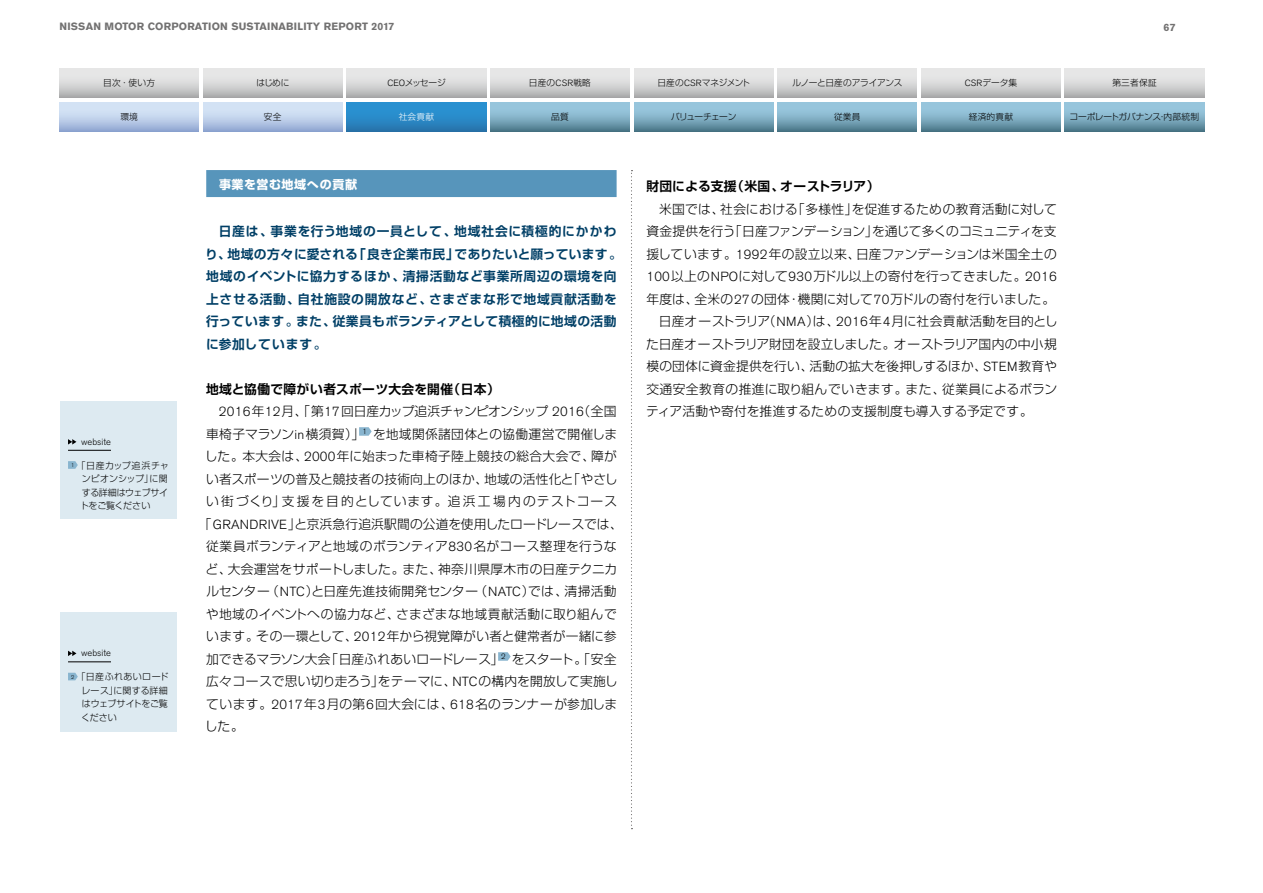
<style>
.page{position:relative;width:1263px;height:893px;background:#fff}
.page>*{position:absolute;margin:0;border:0;box-sizing:border-box;transform-origin:0 0}
.t1{font:300 12.75px "Shin Go Pr 5";letter-spacing:.015em;color:#000}
.t2{font:700 12.75px/22.5px "Shin Go Pr 5 De";letter-spacing:.045em;color:#003f66}
.t3{font:300 12.75px "Shin Go Pr 5";letter-spacing:-.005em;color:#000}
.t4{font:700 12.75px "Shin Go Pr 5 De";letter-spacing:.02em;color:#000}
.t5{font:300 12.75px "Shin Go Pr 5";letter-spacing:-.045em;color:#000}
.t6{font:300 12.75px "Shin Go Pr 5";letter-spacing:-.02em;color:#000}
.t7{font:300 12.75px "Shin Go Pr 5";letter-spacing:.035em;color:#000}
.t8{font:300 12.75px "Shin Go Pr 5";letter-spacing:.12em;color:#000}
.t9{font:700 12px "Shin Go Pr 5";letter-spacing:.05em;color:#fff}
.t10{font:700 10.5px "Nissan AG";letter-spacing:.02em;color:#727171}
.t11{font:300 9.3px "Nissan AG";color:#000}
.t12{font:300 9px/13.5px "Shin Go Pr 5";color:#000;text-align:justify}
.t13{font:300 8.7px "Shin Go Pr 5";letter-spacing:-.005em;color:#000}
.t14{font:300 8.7px "Shin Go Pr 5";letter-spacing:-.025em;color:#000}
.t15{font:300 8.7px "Shin Go Pr 5";letter-spacing:-.035em;color:#000}
.t16{font:300 8.7px "Shin Go Pr 5";letter-spacing:-.03em;color:#000}
.t17{font:300 8.7px "Shin Go Pr 5";letter-spacing:-.075em;color:#000}
.t18{font:300 8.7px "Shin Go Pr 5";color:#fff}
.s1{font-family:"Nissan AG";font-size:9px}
.s2{font-family:"Nissan AG";font-size:13.2px}
</style>
<div class="page">
<svg style="left:631px;top:170px;width:1px;height:659px"></svg>
<div style="left:206px;top:170px;width:411px;height:27px;background:#5795bb"></div>
<svg style="left:359px;top:427px;width:13px;height:9px"></svg>
<svg style="left:498px;top:652px;width:13px;height:9px"></svg>
<div style="left:60px;top:401px;width:116px;height:118px;background:#ddeaf1"></div>
<hr style="left:68px;top:450px;width:43px;height:1px;background:#000">
<svg style="left:68px;top:439px;width:8px;height:6px"></svg>
<svg style="left:68px;top:461px;width:10px;height:8px"></svg>
<div style="left:60px;top:613px;width:116px;height:119px;background:#ddeaf1"></div>
<hr style="left:68px;top:662px;width:43px;height:1px;background:#000">
<svg style="left:68px;top:651px;width:8px;height:5px"></svg>
<svg style="left:68px;top:673px;width:10px;height:7px"></svg>
<div style="left:203px;top:102px;width:139px;height:30px;background:linear-gradient(to bottom,#e5f2fd,#9bafd7)"></div>
<svg style="left:490px;top:102px;width:140px;height:30px;background:#7daabf"></svg>
<svg style="left:921px;top:102px;width:139px;height:30px;background:#7daabf"></svg>
<svg style="left:778px;top:102px;width:139px;height:30px;background:#7daabf"></svg>
<svg style="left:634px;top:102px;width:139px;height:30px;background:#7daabf"></svg>
<div style="left:778px;top:68px;width:139px;height:30px;background:linear-gradient(to bottom,#f6f5f5,#b5b5b6)"></div>
<svg style="left:1065px;top:102px;width:139px;height:30px;background:#7daabf"></svg>
<div style="left:347px;top:68px;width:139px;height:30px;background:linear-gradient(to bottom,#f6f5f5,#b5b5b6)"></div>
<div style="left:634px;top:68px;width:139px;height:30px;background:linear-gradient(to bottom,#f6f5f5,#b5b5b6)"></div>
<div style="left:203px;top:68px;width:139px;height:30px;background:linear-gradient(to bottom,#f6f5f5,#b5b5b6)"></div>
<div style="left:60px;top:68px;width:139px;height:30px;background:linear-gradient(to bottom,#f6f5f5,#b5b5b6)"></div>
<div style="left:490px;top:68px;width:140px;height:30px;background:linear-gradient(to bottom,#f6f5f5,#b5b5b6)"></div>
<div style="left:921px;top:68px;width:139px;height:30px;background:linear-gradient(to bottom,#f6f5f5,#b5b5b6)"></div>
<div style="left:1065px;top:68px;width:139px;height:30px;background:linear-gradient(to bottom,#f6f5f5,#b5b5b6)"></div>
<div style="left:60px;top:102px;width:139px;height:30px;background:linear-gradient(to bottom,#e5f2fd,#9bafd7)"></div>
<div style="left:347px;top:102px;width:139px;height:30px;background:linear-gradient(to bottom,#2998db,#2878b0)"></div>
<p class="t10" style="left:60px;top:20px;width:336px">NISSAN MOTOR CORPORATION SUSTAINABILITY REPORT 2017</p>
<p class="t10" style="left:1164px;top:21px;width:13px">67</p>
<p class="t13" style="left:103px;top:76px;width:53px">目次・使い方</p>
<p class="t13" style="left:256px;top:76px;width:35px">はじめに</p>
<p class="t13" style="left:387px;top:76px;width:60px"><span class="s1">CEO</span>メッセージ</p>
<p class="t13" style="left:529px;top:76px;width:64px">日産の<span class="s1">CSR</span>戦略</p>
<p class="t16" style="left:657px;top:76px;width:94px">日産の<span class="s1">CSR</span>マネジメント</p>
<p class="t13" style="left:965px;top:76px;width:54px"><span class="s1">CSR</span>データ集</p>
<p class="t13" style="left:1112px;top:76px;width:46px">第三者保証</p>
<p class="t13" style="left:120px;top:110px;width:19px">環境</p>
<p class="t18" style="left:399px;top:110px;width:37px">社会貢献</p>
<p class="t15" style="left:792px;top:76px;width:112px">ルノーと日産のアライアンス</p>
<p class="t14" style="left:1069px;top:110px;width:131px">コーポレートガバナンス・内部統制</p>
<p class="t13" style="left:264px;top:110px;width:19px">安全</p>
<p class="t13" style="left:551px;top:110px;width:19px">品質</p>
<p class="t17" style="left:671px;top:110px;width:67px">バリューチェーン</p>
<p class="t13" style="left:834px;top:110px;width:28px">従業員</p>
<p class="t13" style="left:969px;top:110px;width:46px">経済的貢献</p>
<p class="t11" style="left:81px;top:436px;width:31px">website</p>
<p class="t12" style="left:80px;top:458px;width:90px;text-indent:-9px"><sup>1</sup> 「日産カップ追浜チャンピオンシップ」に関する詳細はウェブサイトをご覧ください</p>
<p class="t11" style="left:81px;top:648px;width:31px">website</p>
<p class="t12" style="left:81px;top:669px;width:89px;text-indent:-10px"><sup>2</sup> 「日産ふれあいロードレース」に関する詳細はウェブサイトをご覧ください</p>
<p class="t9" style="left:219px;top:175px;width:140px">事業を営む地域への貢献</p>
<p class="t2" style="left:205px;top:219px;width:418px;text-indent:14px">日産は、事業を行う地域の一員として、地域社会に積極的にかかわり、地域の方々に愛される「良き企業市民」でありたいと願っています。地域のイベントに協力するほか、清掃活動など事業所周辺の環境を向上させる活動、自社施設の開放など、さまざまな形で地域貢献活動を行っています。また、従業員もボランティアとして積極的に地域の活動に参加しています。</p>
<p class="t4" style="left:206px;top:378px;width:295px">地域と協働で障がい者スポーツ大会を開催（日本）</p>
<p class="t5" style="left:219px;top:401px;width:399px"><span class="s2">2016</span>年<span class="s2">12</span>月、「第<span class="s2">17</span>回日産カップ追浜チャンピオンシップ <span class="s2">2016</span>（全国</p>
<p class="t1" style="left:206px;top:423px;width:412px">車椅子マラソン<span class="s2">in</span>横須賀）」<sup>1</sup> を地域関係諸団体との協働運営で開催しま</p>
<p class="t1" style="left:205px;top:446px;width:413px">した。本大会は、<span class="s2">2000</span>年に始まった車椅子陸上競技の総合大会で、障が</p>
<p class="t1" style="left:206px;top:468px;width:413px">い者スポーツの普及と競技者の技術向上のほか、地域の活性化と「やさし</p>
<p class="t8" style="left:206px;top:491px;width:412px">い街づくり」支援を目的としています。追浜工場内のテストコース</p>
<p class="t1" style="left:198px;top:513px;width:426px">「<span class="s2">GRANDRIVE</span>」と京浜急行追浜駅間の公道を使用したロードレースでは、</p>
<p class="t1" style="left:206px;top:536px;width:412px">従業員ボランティアと地域のボランティア<span class="s2">830</span>名がコース整理を行うな</p>
<p class="t1" style="left:206px;top:558px;width:413px">ど、大会運営をサポートしました。また、神奈川県厚木市の日産テクニカ</p>
<p class="t1" style="left:206px;top:581px;width:412px">ルセンター（<span class="s2">NTC</span>）と日産先進技術開発センター（<span class="s2">NATC</span>）では、清掃活動</p>
<p class="t1" style="left:206px;top:603px;width:412px">や地域のイベントへの協力など、さまざまな地域貢献活動に取り組んで</p>
<p class="t1" style="left:206px;top:626px;width:412px">います。その一環として、<span class="s2">2012</span>年から視覚障がい者と健常者が一緒に参</p>
<p class="t3" style="left:206px;top:648px;width:412px">加できるマラソン大会「日産ふれあいロードレース」<sup>2</sup> をスタート。「安全</p>
<p class="t1" style="left:206px;top:671px;width:413px">広々コースで思い切り走ろう」をテーマに、<span class="s2">NTC</span>の構内を開放して実施し</p>
<p class="t1" style="left:206px;top:693px;width:413px">ています。<span class="s2">2017</span>年<span class="s2">3</span>月の第<span class="s2">6</span>回大会には、<span class="s2">618</span>名のランナーが参加しま</p>
<p class="t1" style="left:205px;top:716px;width:41px">した。</p>
<p class="t4" style="left:646px;top:176px;width:235px">財団による支援（米国、オーストラリア）</p>
<p class="t1" style="left:659px;top:198px;width:399px">米国では、社会における「多様性」を促進するための教育活動に対して</p>
<p class="t6" style="left:646px;top:221px;width:412px">資金提供を行う「日産ファンデーション」を通じて多くのコミュニティを支</p>
<p class="t1" style="left:646px;top:243px;width:412px">援しています。<span class="s2">1992</span>年の設立以来、日産ファンデーションは米国全土の</p>
<p class="t3" style="left:646px;top:266px;width:412px"><span class="s2">100</span>以上の<span class="s2">NPO</span>に対して<span class="s2">930</span>万ドル以上の寄付を行ってきました。<span class="s2">2016</span></p>
<p class="t1" style="left:646px;top:288px;width:410px">年度は、全米の<span class="s2">27</span>の団体・機関に対して<span class="s2">70</span>万ドルの寄付を行いました。</p>
<p class="t1" style="left:659px;top:311px;width:400px">日産オーストラリア（<span class="s2">NMA</span>）は、<span class="s2">2016</span>年<span class="s2">4</span>月に社会貢献活動を目的とし</p>
<p class="t3" style="left:646px;top:333px;width:412px">た日産オーストラリア財団を設立しました。オーストラリア国内の中小規</p>
<p class="t1" style="left:646px;top:356px;width:412px">模の団体に資金提供を行い、活動の拡大を後押しするほか、<span class="s2">STEM</span>教育や</p>
<p class="t7" style="left:646px;top:378px;width:412px">交通安全教育の推進に取り組んでいきます。また、従業員によるボラン</p>
<p class="t1" style="left:646px;top:401px;width:388px">ティア活動や寄付を推進するための支援制度も導入する予定です。</p>
</div>
